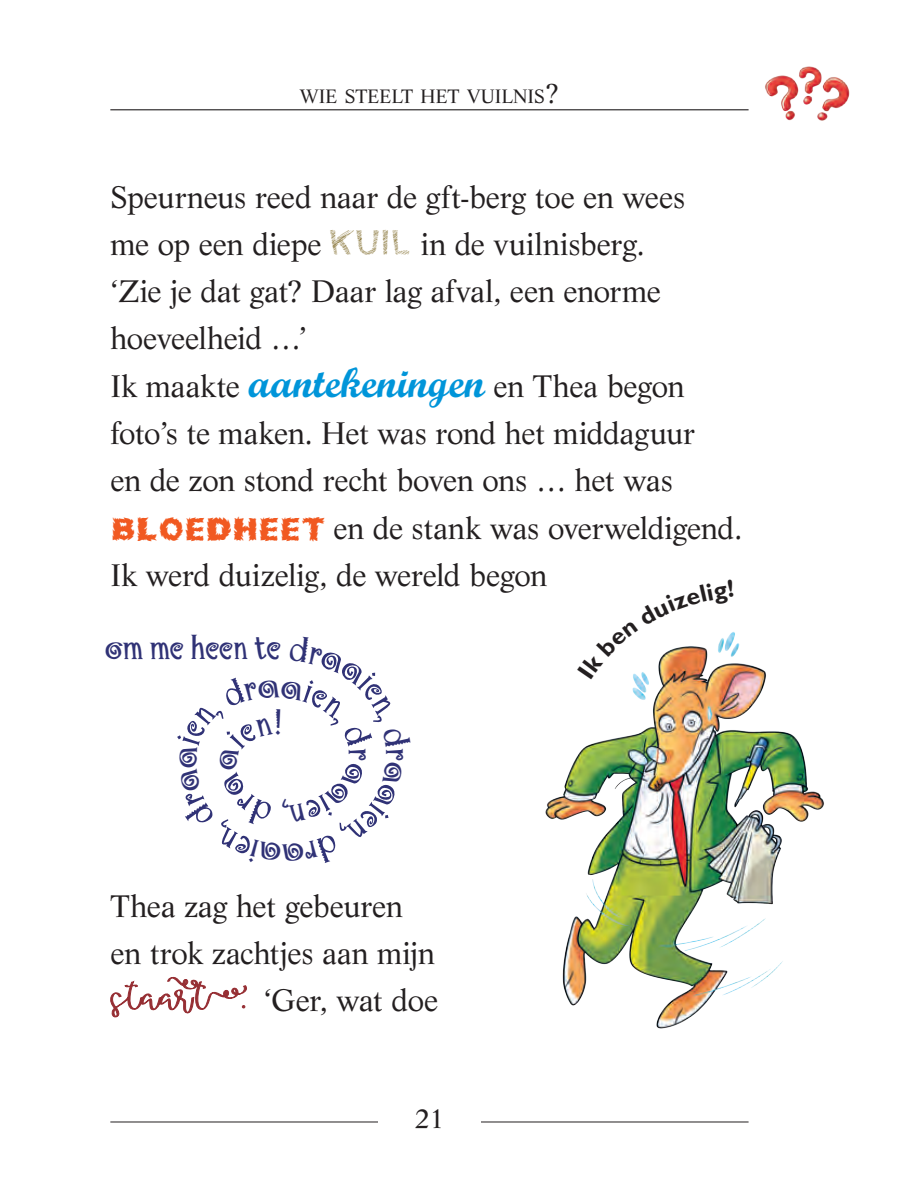
<style>
.page{position:relative;width:910px;height:1191px;background:#fff}
.page>*{position:absolute;margin:0;border:0;box-sizing:border-box;transform-origin:0 0}
.t1{font:500 40.5px "Mambo";color:#303276}
.t2{font:500 39.38px "Mambo";color:#303276}
.t3{font:30.38px/47.2px "Life";letter-spacing:-.01em;color:#231f20}
.t4{font:27px "Life LT Std";color:#231f20}
.t5{font:18.9px "Life LT Std";color:#231f20}
.s1{font-size:27px}
.s2{font-family:"Woodcutter Fine Scketch";font-size:24.75px;color:#8a773b}
.s3{font-family:"Script";font-weight:700;font-size:42.75px;color:#0095d9}
.s4{font-size:40.5px}
</style>
<div class="page">
<hr style="left:110px;top:1121px;width:638px;height:1px;background:#231f20">
<div style="left:378px;top:1107px;width:102px;height:44px;background:#fff"></div>
<hr style="left:110px;top:109px;width:638px;height:1px;background:#231f20">
<svg style="left:110px;top:976px;width:137px;height:41px"></svg>
<img style="left:545px;top:632px;width:279px;height:397px">
<img style="left:765px;top:66px;width:85px;height:55px">
<img style="left:577px;top:632px;width:156px;height:47px">
<p class="t5" style="left:300px;top:85px;width:261px">WIE STEELT HET VUILNIS<span class="s1">?</span></p>
<p class="t3" style="left:110px;top:173px;width:633px">Speurneus reed naar de gft-berg toe en wees<br>me op een diepe <span class="s2">KUIL</span> in de vuilnisberg.<br>‘Zie je dat gat? Daar lag afval, een enorme hoeveelheid …’<br>Ik maakte <span class="s3">aantekeningen</span> en Thea begon foto’s te maken. Het was rond het middaguur<br>en de zon stond recht boven ons … het was <sub>BLOEDHEET</sub> en de stank was overweldigend.<br>Ik werd duizelig, de wereld begon</p>
<p class="t2" style="left:105px;top:628px;width:163px">om me heen <span class="s4">t</span></p>
<h1 class="t1" style="left:380px;top:748px;width:14px;rotate:90deg">r</h1>
<h1 class="t1" style="left:417px;top:748px;width:14px;rotate:90deg">r</h1>
<p class="t3" style="left:110px;top:882px;width:294px">Thea zag het gebeuren</p>
<p class="t3" style="left:110px;top:929px;width:326px">en trok zachtjes aan mijn</p>
<p class="t3" style="left:264px;top:976px;width:176px">‘Ger, wat doe</p>
<p class="t4" style="left:414px;top:1101px;width:32px">21</p>
</div>
